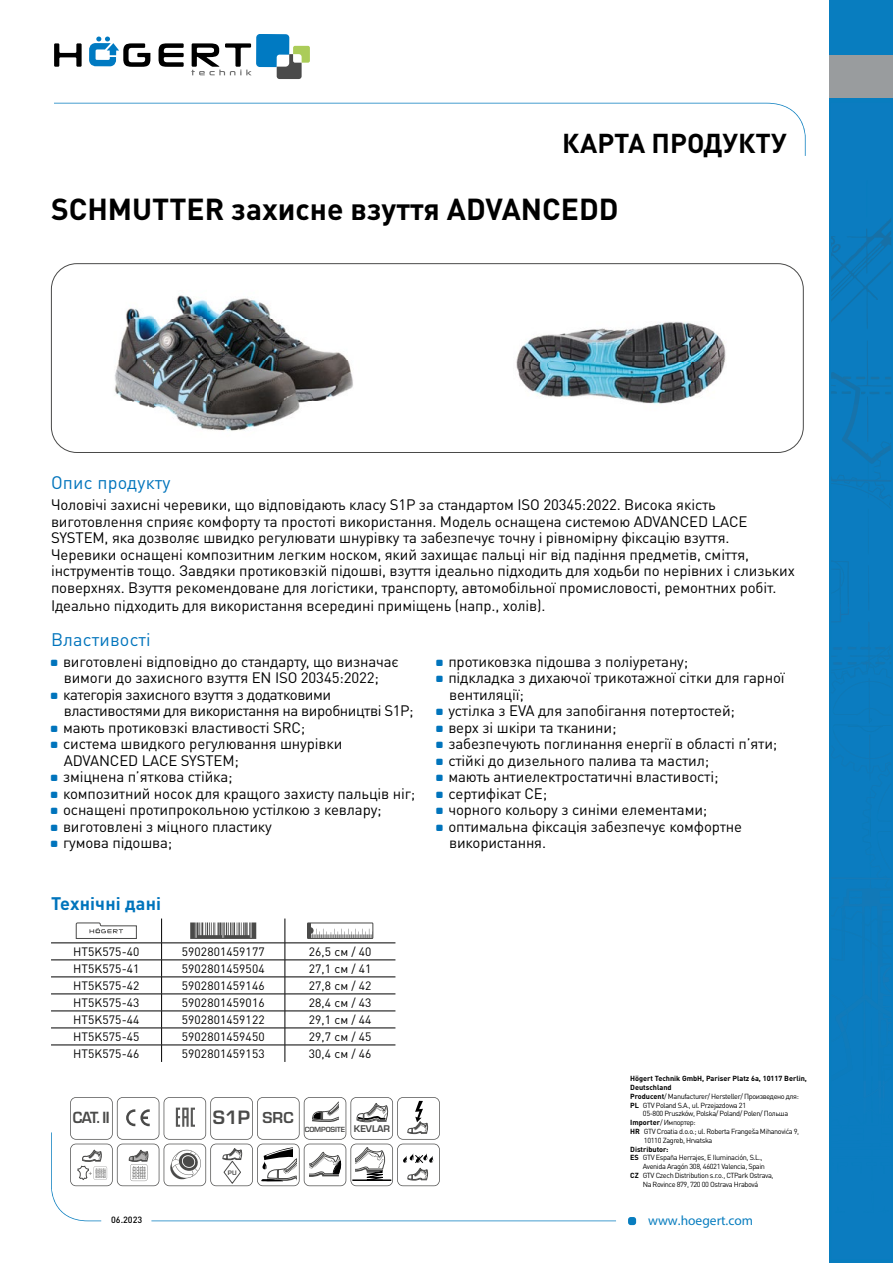
<style>
.page{position:relative;width:893px;height:1263px;background:#fff}
.page>*{position:absolute;margin:0;border:0;box-sizing:border-box;transform-origin:0 0}
.t1{font:700 30px "DIN Pro";color:#000}
.t2{font:700 27px "DIN Pro";color:#000}
.t3{font:18px "DIN Pro";letter-spacing:.01em;color:#0074bc}
.t4{font:700 18px "DIN Pro";letter-spacing:.01em;color:#0074bc}
.t5{font:700 17.85px "Euromode";color:#4a4a49}
.t6{font:15px/16.5px "DIN Pro";letter-spacing:-.01em;color:#000}
.t7{font:700 15px "Euromode";color:#4a4a49;scale:.93 1}
.t8{font:13.5px "Myriad Pro";color:#087dbf}
.t9{font:12px "DIN Pro";letter-spacing:.01em;color:#000}
.t10{font:500 9px "DIN Pro";color:#000}
.t11{font:7.35px "DIN Pro";letter-spacing:-.05em;color:#000}
.t12{font:700 7.35px "DIN Pro";color:#000}
.t13{font:700 6.9px "Euromode";letter-spacing:-.025em;color:#4a4a49}
.t14{font:700 6px "Euromode";color:#4a4a49}
.t15{font:6px "Myriad Pro";color:#4a4948}
.s1{font-size:14.7px}
.s2{font-size:9px}
.s3{font-weight:700}
</style>
<div class="page">
<svg style="left:54px;top:43px;width:28px;height:24px"></svg>
<svg style="left:159px;top:43px;width:25px;height:24px"></svg>
<svg style="left:89px;top:37px;width:61px;height:30px"></svg>
<svg style="left:191px;top:34px;width:119px;height:45px"></svg>
<svg style="left:54px;top:103px;width:752px;height:53px"></svg>
<div style="left:628px;top:1217px;width:8px;height:8px;background:#087dbf;border-radius:3px"></div>
<svg style="left:51px;top:1132px;width:565px;height:89px"></svg>
<div style="left:830px;top:0;width:63px;height:1263px;background:#087dbf"></div>
<img style="left:831px;top:273px;width:50px;height:56px">
<img style="left:867px;top:222px;width:24px;height:44px">
<img style="left:831px;top:222px;width:56px;height:42px">
<svg style="left:831px;top:341px;width:60px;height:565px"></svg>
<img style="left:863px;top:906px;width:28px;height:76px">
<img style="left:831px;top:877px;width:60px;height:2px">
<img style="left:848px;top:647px;width:43px;height:3px">
<div style="left:830px;top:56px;width:63px;height:42px;background:#999c9e"></div>
<div style="left:51px;top:263px;width:753px;height:190px;border:1px solid #4a4a49;border-radius:26px"></div>
<img style="left:114px;top:295px;width:239px;height:136px">
<img style="left:516px;top:322px;width:210px;height:82px">
<hr style="left:51px;top:943px;width:111px;height:1px;background:#000">
<hr style="left:162px;top:943px;width:123px;height:1px;background:#000">
<hr style="left:285px;top:943px;width:110px;height:1px;background:#000">
<hr style="left:51px;top:960px;width:111px;height:1px;background:#000">
<hr style="left:162px;top:960px;width:123px;height:1px;background:#000">
<hr style="left:285px;top:960px;width:110px;height:1px;background:#000">
<hr style="left:51px;top:977px;width:111px;height:1px;background:#000">
<hr style="left:162px;top:977px;width:123px;height:1px;background:#000">
<hr style="left:285px;top:977px;width:110px;height:1px;background:#000">
<hr style="left:51px;top:994px;width:111px;height:1px;background:#000">
<hr style="left:162px;top:994px;width:123px;height:1px;background:#000">
<hr style="left:285px;top:994px;width:110px;height:1px;background:#000">
<hr style="left:51px;top:1011px;width:111px;height:1px;background:#000">
<hr style="left:162px;top:1011px;width:123px;height:1px;background:#000">
<hr style="left:285px;top:1011px;width:110px;height:1px;background:#000">
<hr style="left:51px;top:1028px;width:111px;height:1px;background:#000">
<hr style="left:162px;top:1028px;width:123px;height:1px;background:#000">
<hr style="left:285px;top:1028px;width:110px;height:1px;background:#000">
<hr style="left:51px;top:1045px;width:111px;height:1px;background:#000">
<hr style="left:162px;top:1045px;width:123px;height:1px;background:#000">
<svg style="left:161px;top:918px;width:1px;height:144px"></svg>
<hr style="left:285px;top:1045px;width:110px;height:1px;background:#000">
<svg style="left:285px;top:918px;width:1px;height:144px"></svg>
<svg style="left:76px;top:922px;width:61px;height:17px"></svg>
<svg style="left:190px;top:922px;width:66px;height:17px"></svg>
<svg style="left:309px;top:924px;width:62px;height:13px"></svg>
<div style="left:307px;top:922px;width:66px;height:17px;border:1px solid #4a4a49"></div>
<svg style="left:70px;top:1097px;width:370px;height:89px"></svg>
<h2 class="t2" style="left:562px;top:121px;width:226px">КАРТА ПРОДУКТУ</h2>
<h1 class="t1" style="left:51px;top:184px;width:569px">SCHMUTTER захисне взуття ADVANCEDD</h1>
<p class="t3" style="left:51px;top:471px;width:121px">Опис продукту</p>
<p class="t6" style="left:51px;top:496px;width:745px">Чоловічі захисні черевики, що відповідають класу S1P за стандартом ISO 20345:2022. Висока якість виготовлення сприяє комфорту та простоті використання. Модель оснащена системою ADVANCED LACE SYSTEM, яка дозволяє швидко регулювати шнурівку та забезпечує точну і рівномірну фіксацію взуття.<br>Черевики оснащені композитним легким носком, який захищає пальці ніг від падіння предметів, сміття, інструментів тощо. Завдяки протиковзкій підошві, взуття ідеально підходить для ходьби по нерівних і слизьких поверхнях. Взуття рекомендоване для логістики, транспорту, автомобільної промисловості, ремонтних робіт.</p>
<p class="t6" style="left:51px;top:596px;width:496px">Ідеально підходить для використання всередині приміщень (напр., холів).</p>
<p class="t3" style="left:51px;top:627px;width:101px">Властивості</p>
<p class="t6" style="left:63px;top:652px;width:354px">виготовлені відповідно до стандарту, що визначає вимоги до захисного взуття EN ISO 20345:2022; категорія захисного взуття з додатковими властивостями для використання на виробництві S1P; мають протиковзкі властивості SRC;<br>система швидкого регулювання шнурівки ADVANCED LACE SYSTEM;<br>зміцнена п’яткова стійка;<br>композитний носок для кращого захисту пальців ніг; оснащені протипрокольною устілкою з кевлару; виготовлені з міцного пластику<br>гумова підошва;</p>
<p class="t6" style="left:448px;top:652px;width:338px">протиковзка підошва з поліуретану;<br>підкладка з дихаючої трикотажної сітки для гарної вентиляції;<br>устілка з EVA для запобігання потертостей;<br>верх зі шкіри та тканини;<br>забезпечують поглинання енергії в області п’яти; стійкі до дизельного палива та мастил;<br>мають антиелектростатичні властивості; сертифікат CE;<br>чорного кольору з синіми елементами; оптимальна фіксація забезпечує комфортне використання.</p>
<p class="t4" style="left:51px;top:888px;width:112px">Технічні дані</p>
<p class="t9" style="left:73px;top:943px;width:68px">HT5K575-40</p>
<p class="t9" style="left:182px;top:943px;width:84px">5902801459177</p>
<p class="t9" style="left:309px;top:943px;width:64px">26,5 см / 40</p>
<p class="t9" style="left:73px;top:960px;width:68px">HT5K575-41</p>
<p class="t9" style="left:182px;top:960px;width:84px">5902801459504</p>
<p class="t9" style="left:309px;top:960px;width:64px">27,1 см / 41</p>
<p class="t9" style="left:73px;top:977px;width:68px">HT5K575-42</p>
<p class="t9" style="left:182px;top:977px;width:84px">5902801459146</p>
<p class="t9" style="left:309px;top:977px;width:64px">27,8 см / 42</p>
<p class="t9" style="left:73px;top:994px;width:68px">HT5K575-43</p>
<p class="t9" style="left:182px;top:994px;width:84px">5902801459016</p>
<p class="t9" style="left:309px;top:994px;width:64px">28,4 см / 43</p>
<p class="t9" style="left:73px;top:1011px;width:68px">HT5K575-44</p>
<p class="t9" style="left:182px;top:1011px;width:84px">5902801459122</p>
<p class="t9" style="left:309px;top:1011px;width:64px">29,1 см / 44</p>
<p class="t9" style="left:73px;top:1028px;width:68px">HT5K575-45</p>
<p class="t9" style="left:182px;top:1028px;width:84px">5902801459450</p>
<p class="t9" style="left:309px;top:1028px;width:64px">29,7 см / 45</p>
<p class="t9" style="left:73px;top:1045px;width:68px">HT5K575-46</p>
<p class="t9" style="left:182px;top:1045px;width:84px">5902801459153</p>
<p class="t9" style="left:309px;top:1045px;width:64px">30,4 см / 46</p>
<p class="t7" style="left:73px;top:1109px;width:41px">CAT. II</p>
<p class="t5" style="left:213px;top:1107px;width:82px">S1P <span class="s1">SRC</span></p>
<p class="t13" style="left:305px;top:1125px;width:87px">COMPOSITE <span class="s2">KEVLAR</span></p>
<p class="t15" style="left:89px;top:1169px;width:5px">+</p>
<p class="t14" style="left:228px;top:1169px;width:10px">PU</p>
<p class="t12" style="left:630px;top:1072px;width:178px">Högert Technik GmbH, Pariser Platz 6a, 10117 Berlin,</p>
<p class="t12" style="left:630px;top:1081px;width:43px">Deutschland</p>
<p class="t11" style="left:630px;top:1091px;width:170px"><span class="s3">Producent</span>/ Manufacturer/ Hersteller/ Произведено для:</p>
<p class="t11" style="left:630px;top:1100px;width:117px"><span class="s3">PL</span> GTV Poland S.A., ul. Przejazdowa 21</p>
<p class="t11" style="left:643px;top:1109px;width:147px">05-800 Pruszków, Polska/ Poland/ Polen/ Польша</p>
<p class="t11" style="left:630px;top:1117px;width:67px"><span class="s3">Importer</span>/ Импортер:</p>
<p class="t11" style="left:630px;top:1126px;width:171px"><span class="s3">HR</span> GTV Croatia d.o.o.; ul. Roberta Frangeša Mihanovića 9,</p>
<p class="t11" style="left:644px;top:1135px;width:70px">10110 Zagreb, Hrvatska</p>
<p class="t12" style="left:630px;top:1143px;width:40px">Distributor:</p>
<p class="t11" style="left:630px;top:1153px;width:134px"><span class="s3">ES</span> GTV España Herrajes, E Iluminación, S.L.,</p>
<p class="t11" style="left:643px;top:1161px;width:124px">Avenida Aragón 308, 46021 Valencia, Spain</p>
<p class="t11" style="left:630px;top:1170px;width:145px"><span class="s3">CZ</span> GTV Czech Distribution s.r.o., CTPark Ostrava,</p>
<p class="t11" style="left:643px;top:1179px;width:117px">Na Rovince 879, 720 00 Ostrava Hrabová</p>
<p class="t10" style="left:111px;top:1213px;width:33px">06.2023</p>
<p class="t8" style="left:648px;top:1212px;width:107px">www.hoegert.com</p>
</div>
